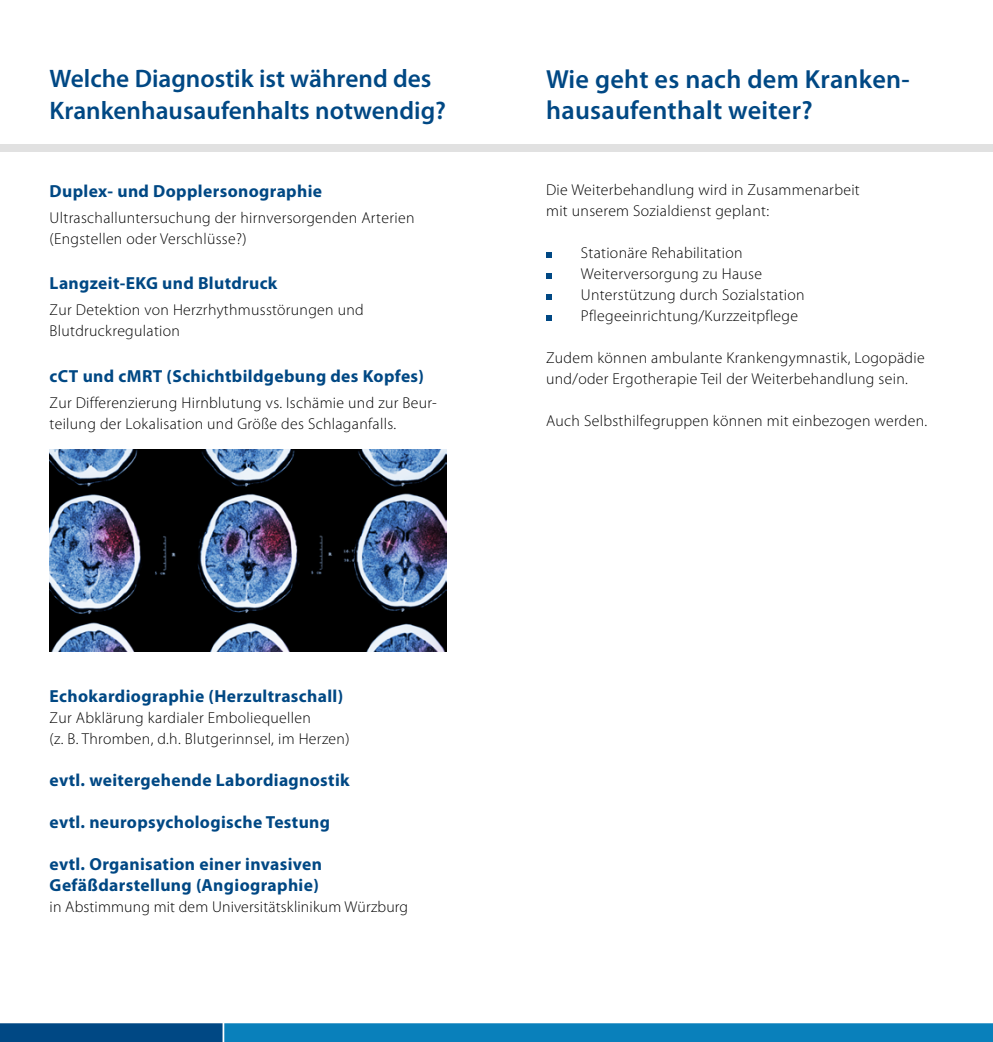
<style>
.page{position:relative;width:993px;height:1042px;background:#fff}
.page>*{position:absolute;margin:0;border:0;box-sizing:border-box;transform-origin:0 0}
.t1{font:600 26.25px/31.5px "Myriad Pro";letter-spacing:.01em;color:#004884}
.t2{font:600 25.38px/31.5px "Myriad Pro";color:#004884}
.t3{font:700 17.5px/21px "Myriad Pro";letter-spacing:.02em;color:#004884}
.t4{font:300 15.75px/21px "Myriad Pro";letter-spacing:.02em;color:#000}
</style>
<div class="page">
<div style="left:224px;top:1023px;width:768px;height:19px;background:#0980bb"></div>
<div style="left:0;top:1023px;width:222px;height:19px;background:#004884"></div>
<div style="left:0;top:144px;width:992px;height:7px;background:#e1e1e1"></div>
<img style="left:50px;top:450px;width:396px;height:202px">
<svg style="left:546px;top:252px;width:5px;height:6px"></svg>
<svg style="left:546px;top:273px;width:5px;height:6px"></svg>
<svg style="left:546px;top:294px;width:5px;height:6px"></svg>
<svg style="left:546px;top:315px;width:5px;height:6px"></svg>
<h2 class="t2" style="left:50px;top:62px;width:398px">Welche Diagnostik ist während des<br>Krankenhausaufenhalts notwendig?</h2>
<h1 class="t1" style="left:546px;top:63px;width:365px">Wie geht es nach dem Kranken&shy;hausaufenthalt weiter?</h1>
<p class="t3" style="left:50px;top:180px;width:274px">Duplex- und Dopplersonographie</p>
<p class="t4" style="left:50px;top:207px;width:366px">Ultraschalluntersuchung der hirnversorgenden Arterien (Engstellen oder Verschlüsse?)</p>
<p class="t3" style="left:50px;top:272px;width:229px">Langzeit-EKG und Blutdruck</p>
<p class="t4" style="left:50px;top:299px;width:315px">Zur Detektion von Herzrhythmusstörungen und<br>Blutdruckregulation</p>
<p class="t3" style="left:50px;top:365px;width:376px">cCT und cMRT (Schichtbildgebung des Kopfes)</p>
<p class="t4" style="left:50px;top:392px;width:388px">Zur Differenzierung Hirnblutung vs. Ischämie und zur Beur&shy;teilung der Lokalisation und Größe des Schlaganfalls.</p>
<p class="t3" style="left:50px;top:685px;width:295px">Echokardiographie (Herzultraschall)</p>
<p class="t4" style="left:50px;top:707px;width:301px">Zur Abklärung kardialer Emboliequellen<br>(z. B. Thromben, d.h. Blutgerinnsel, im Herzen)</p>
<p class="t3" style="left:50px;top:769px;width:301px">evtl. weitergehende Labordiagnostik</p>
<p class="t3" style="left:50px;top:811px;width:282px">evtl. neuropsychologische Testung</p>
<p class="t3" style="left:50px;top:853px;width:274px">evtl. Organisation einer invasiven<br>Gefäßdarstellung (Angiographie)</p>
<p class="t4" style="left:50px;top:896px;width:360px">in Abstimmung mit dem Universitätsklinikum Würzburg</p>
<p class="t4" style="left:546px;top:179px;width:315px">Die Weiterbehandlung wird in Zusammenarbeit mit unserem Sozialdienst geplant:</p>
<p class="t4" style="left:580px;top:242px;width:225px">Stationäre Rehabilitation<br>Weiterversorgung zu Hause<br>Unterstützung durch Sozialstation<br>Pflegeeinrichtung/Kurzzeitpflege</p>
<p class="t4" style="left:546px;top:347px;width:380px">Zudem können ambulante Krankengymnastik, Logopädie und/oder Ergotherapie Teil der Weiterbehandlung sein.</p>
<p class="t4" style="left:546px;top:410px;width:382px">Auch Selbsthilfegruppen können mit einbezogen werden.</p>
</div>
